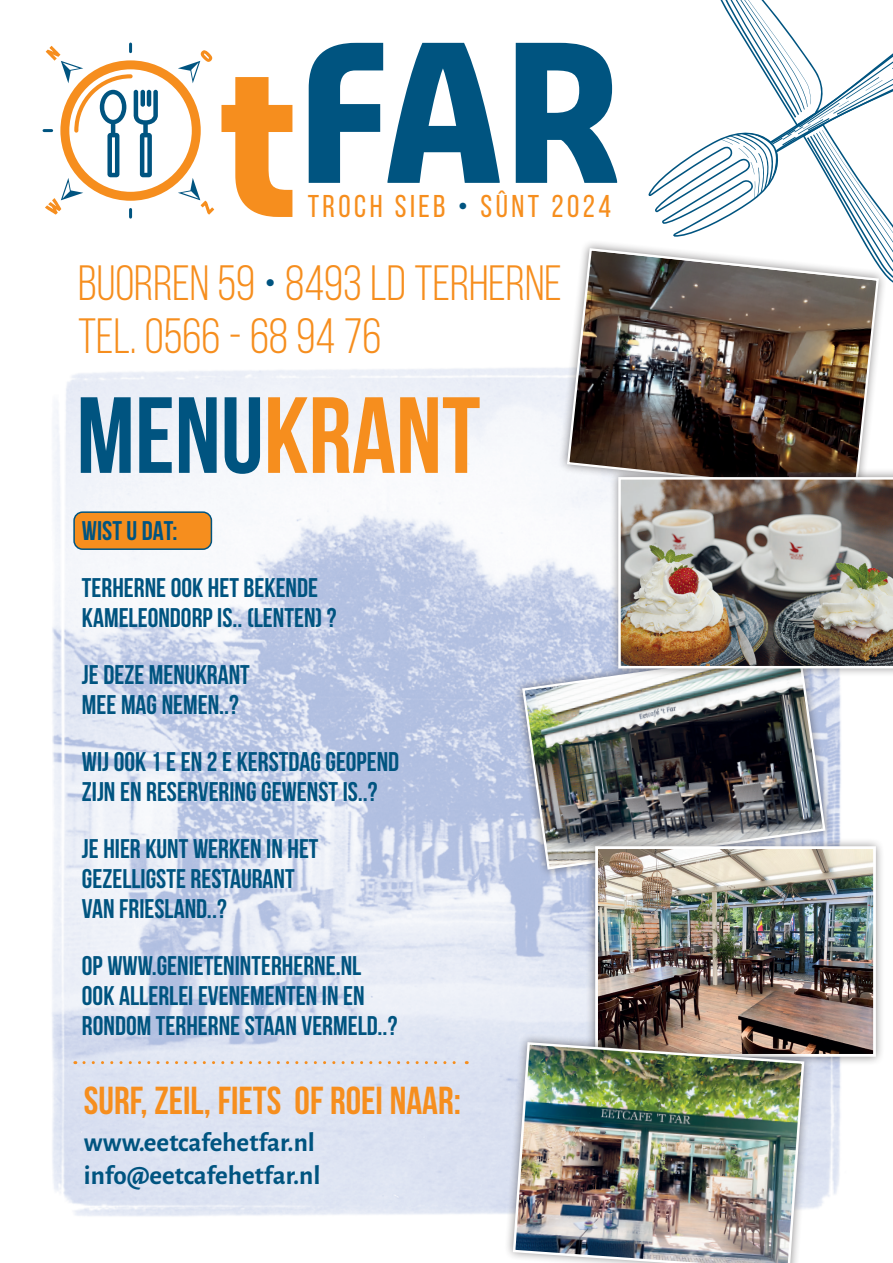
<style>
.page{position:relative;width:893px;height:1263px;background:#fff}
.page>*{position:absolute;margin:0;border:0;box-sizing:border-box;transform-origin:0 0}
.t1{font:700 108px "Bebas Neue";color:#f68e1e}
.t2{font:49.5px/52.5px "Bebas Neue";color:#f68e1e}
.t3{font:700 39px "Bebas Neue";color:#f68e1e}
.t4{font:31.5px "Bebas Neue";letter-spacing:.11em;color:#f68e1e}
.t5{font:700 27px/57px "Bebas Neue";color:#005480}
.t6{font:700 27px/33px "Alegreya Sans";color:#005480}
.s1{color:#005480}
</style>
<div class="page">
<img style="left:52px;top:367px;width:789px;height:849px">
<div style="left:74px;top:512px;width:137px;height:37px;background:#f68e1e;border-radius:9px"></div>
<div style="left:73px;top:511px;width:139px;height:39px;border:2px solid #005480;border-radius:9px"></div>
<div style="left:559px;top:240px;width:328px;height:263px;background:#231f20;opacity:.5"></div>
<img style="left:566px;top:247px;width:314px;height:249px">
<svg style="left:84px;top:1061px;width:383px;height:3px"></svg>
<svg style="left:648px;top:148px;width:55px;height:89px"></svg>
<svg style="left:703px;top:0;width:190px;height:298px"></svg>
<div style="left:514px;top:641px;width:320px;height:237px;background:#231f20;opacity:.5"></div>
<img style="left:521px;top:648px;width:306px;height:223px">
<div style="left:609px;top:468px;width:284px;height:210px;background:#231f20;opacity:.5"></div>
<img style="left:618px;top:477px;width:275px;height:191px">
<div style="left:586px;top:837px;width:299px;height:229px;background:#231f20;opacity:.5"></div>
<img style="left:599px;top:850px;width:273px;height:203px">
<div style="left:595px;top:846px;width:281px;height:211px;border:3px solid #fff"></div>
<div style="left:504px;top:1034px;width:309px;height:229px;background:#231f20;opacity:.5"></div>
<img style="left:511px;top:1041px;width:295px;height:222px">
<svg style="left:309px;top:43px;width:308px;height:140px"></svg>
<svg style="left:221px;top:77px;width:71px;height:140px"></svg>
<svg style="left:44px;top:44px;width:170px;height:173px"></svg>
<p class="t4" style="left:308px;top:189px;width:305px">TROCH SIEB <span class="s1">•</span> SÛNT 2024</p>
<h2 class="t2" style="left:78px;top:257px;width:485px">BUORREN 59 <span class="s1">•</span> 8493 LD TERHERNE<br>TEL. 0566 - 68 94 76</h2>
<h1 class="t1" style="left:77px;top:376px;width:405px"><span class="s1">MENU</span>KRANT</h1>
<p class="t5" style="left:82px;top:502px;width:238px">WIST U DAT:<br>TERHERNE OOK HET BEKENDE</p>
<p class="t5" style="left:82px;top:589px;width:256px">KAMELEONDORP IS.. (LENTEN) ?<br>JE DEZE MENUKRANT</p>
<p class="t5" style="left:82px;top:676px;width:319px">MEE MAG NEMEN..?<br>WIJ OOK 1 E EN 2 E KERSTDAG GEOPEND</p>
<p class="t5" style="left:82px;top:763px;width:297px">ZIJN EN RESERVERING GEWENST IS..?<br>JE HIER KUNT WERKEN IN HET</p>
<p class="t5" style="left:82px;top:863px;width:214px;line-height:30px">GEZELLIGSTE RESTAURANT<br>VAN FRIESLAND..?</p>
<p class="t5" style="left:82px;top:950px;width:317px;line-height:30px">OP WWW.GENIETENINTERHERNE.NL<br>OOK ALLERLEI EVENEMENTEN IN EN<br>RONDOM TERHERNE STAAN VERMELD..?</p>
<h3 class="t3" style="left:84px;top:1079px;width:379px">SURF, ZEIL, FIETS OF ROEI NAAR:</h3>
<p class="t6" style="left:84px;top:1124px;width:238px">www.eetcafehetfar.nl info@eetcafehetfar.nl</p>
</div>
